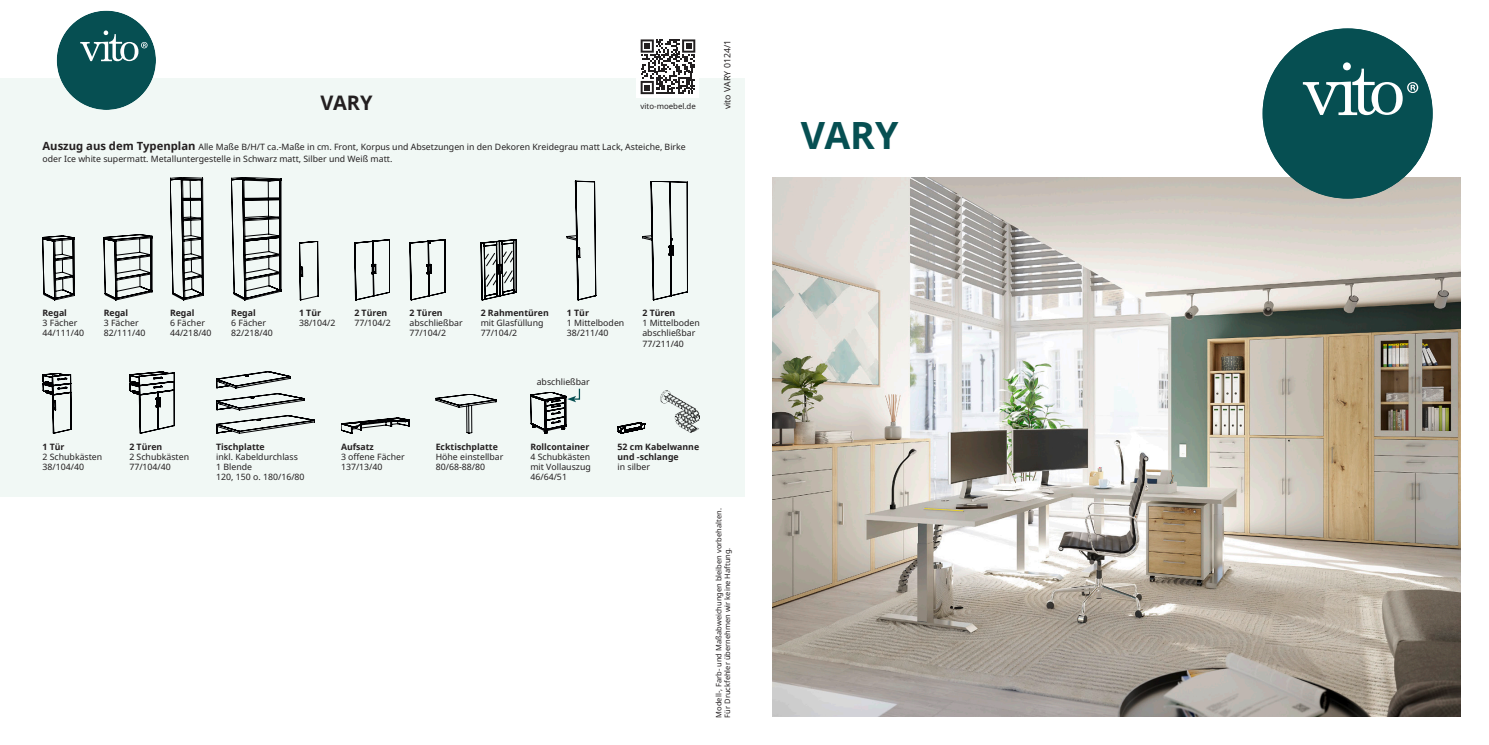
<style>
.page{position:relative;width:1489px;height:745px;background:#fff}
.page>*{position:absolute;margin:0;border:0;box-sizing:border-box;transform-origin:0 0}
.t1{font:700 37.5px "Noto Sans";color:#064f52}
.t2{font:700 20px "Noto Sans";color:#231f20}
.t3{font:8.75px/11.2px "Noto Sans";color:#231f20}
.t4{font:700 8.75px/10px "Noto Sans";color:#231f20}
.t5{font:7.88px "Noto Sans";color:#231f20}
.t6{font:7.5px "Noto Sans";color:#231f20}
.s1{font-weight:700;font-size:11.25px}
</style>
<div class="page">
<div style="left:0;top:78px;width:744px;height:418px;background:#f1f8f5"></div>
<div style="left:57px;top:11px;width:99px;height:99px;background:#064f52;border-radius:50%"></div>
<svg style="left:80px;top:30px;width:67px;height:31px"></svg>
<img style="left:772px;top:177px;width:688px;height:539px">
<div style="left:1262px;top:28px;width:170px;height:170px;background:#064f52;border-radius:50%"></div>
<svg style="left:1302px;top:62px;width:116px;height:53px"></svg>
<svg style="left:43px;top:236px;width:32px;height:64px"></svg>
<svg style="left:43px;top:373px;width:28px;height:60px"></svg>
<svg style="left:129px;top:371px;width:45px;height:62px"></svg>
<svg style="left:104px;top:234px;width:48px;height:66px"></svg>
<svg style="left:170px;top:177px;width:34px;height:123px"></svg>
<svg style="left:231px;top:177px;width:50px;height:123px"></svg>
<svg style="left:299px;top:241px;width:19px;height:59px"></svg>
<svg style="left:567px;top:180px;width:29px;height:121px"></svg>
<svg style="left:642px;top:181px;width:45px;height:119px"></svg>
<svg style="left:354px;top:239px;width:36px;height:61px"></svg>
<svg style="left:409px;top:239px;width:36px;height:61px"></svg>
<svg style="left:480px;top:239px;width:36px;height:61px"></svg>
<svg style="left:341px;top:417px;width:68px;height:16px"></svg>
<svg style="left:435px;top:394px;width:61px;height:39px"></svg>
<svg style="left:617px;top:422px;width:28px;height:11px"></svg>
<img style="left:660px;top:390px;width:39px;height:43px">
<svg style="left:530px;top:388px;width:50px;height:45px"></svg>
<svg style="left:216px;top:371px;width:99px;height:62px"></svg>
<div style="left:637px;top:36px;width:62px;height:62px;background:#fff"></div>
<svg style="left:640px;top:39px;width:55px;height:55px"></svg>
<p class="t2" style="left:320px;top:88px;width:54px">VARY</p>
<p class="t5" style="left:640px;top:100px;width:57px">vito-moebel.de</p>
<p class="t3" style="left:43px;top:142px;width:644px"><span class="s1">Auszug aus dem Typenplan</span> Alle Maße B/H/T ca.-Maße in cm. Front, Korpus und Absetzungen in den Dekoren Kreidegrau matt Lack, Asteiche, Birke oder Ice white supermatt. Metalluntergestelle in Schwarz matt, Silber und Weiß matt.</p>
<p class="t3" style="left:721px;top:109px;width:71px;rotate:-90deg">vito VARY 0124/1</p>
<p class="t4" style="left:43px;top:308px;width:26px">Regal</p>
<p class="t3" style="left:43px;top:317px;width:36px">3 Fächer</p>
<p class="t3" style="left:43px;top:327px;width:43px">44/111/40</p>
<p class="t4" style="left:104px;top:308px;width:26px">Regal</p>
<p class="t3" style="left:104px;top:317px;width:36px">3 Fächer</p>
<p class="t3" style="left:104px;top:327px;width:43px">82/111/40</p>
<p class="t4" style="left:170px;top:308px;width:26px">Regal</p>
<p class="t3" style="left:170px;top:317px;width:36px">6 Fächer</p>
<p class="t3" style="left:170px;top:327px;width:43px">44/218/40</p>
<p class="t4" style="left:231px;top:308px;width:26px">Regal</p>
<p class="t3" style="left:231px;top:317px;width:36px">6 Fächer</p>
<p class="t3" style="left:231px;top:327px;width:43px">82/218/40</p>
<p class="t4" style="left:299px;top:308px;width:24px">1 Tür</p>
<p class="t3" style="left:299px;top:317px;width:38px">38/104/2</p>
<p class="t4" style="left:354px;top:308px;width:34px">2 Türen</p>
<p class="t3" style="left:354px;top:317px;width:38px">77/104/2</p>
<p class="t4" style="left:409px;top:308px;width:34px">2 Türen</p>
<p class="t3" style="left:409px;top:317px;width:54px">abschließbar</p>
<p class="t3" style="left:409px;top:327px;width:38px">77/104/2</p>
<p class="t4" style="left:480px;top:308px;width:70px">2 Rahmentüren</p>
<p class="t3" style="left:480px;top:317px;width:64px">mit Glasfüllung</p>
<p class="t3" style="left:480px;top:327px;width:38px">77/104/2</p>
<p class="t4" style="left:567px;top:308px;width:24px">1 Tür</p>
<p class="t3" style="left:567px;top:317px;width:59px">1 Mittelboden</p>
<p class="t3" style="left:567px;top:327px;width:43px">38/211/40</p>
<p class="t3" style="left:536px;top:376px;width:54px">abschließbar</p>
<p class="t4" style="left:642px;top:308px;width:34px">2 Türen</p>
<p class="t3" style="left:642px;top:317px;width:59px">1 Mittelboden</p>
<p class="t3" style="left:642px;top:327px;width:54px">abschließbar</p>
<p class="t3" style="left:642px;top:337px;width:43px">77/211/40</p>
<p class="t4" style="left:43px;top:441px;width:24px">1 Tür</p>
<p class="t3" style="left:43px;top:451px;width:61px">2 Schubkästen</p>
<p class="t3" style="left:43px;top:461px;width:43px">38/104/40</p>
<p class="t4" style="left:129px;top:441px;width:34px">2 Türen</p>
<p class="t3" style="left:129px;top:451px;width:61px">2 Schubkästen</p>
<p class="t3" style="left:129px;top:461px;width:43px">77/104/40</p>
<p class="t4" style="left:216px;top:441px;width:50px">Tischplatte</p>
<p class="t3" style="left:216px;top:451px;width:83px">inkl. Kabeldurchlass</p>
<p class="t3" style="left:216px;top:461px;width:37px">1 Blende</p>
<p class="t3" style="left:216px;top:471px;width:90px">120, 150 o. 180/16/80</p>
<p class="t4" style="left:341px;top:441px;width:34px">Aufsatz</p>
<p class="t3" style="left:341px;top:451px;width:65px">3 offene Fächer</p>
<p class="t3" style="left:341px;top:461px;width:43px">137/13/40</p>
<p class="t4" style="left:435px;top:441px;width:64px">Ecktischplatte</p>
<p class="t3" style="left:435px;top:451px;width:69px">Höhe einstellbar</p>
<p class="t3" style="left:435px;top:461px;width:51px">80/68-88/80</p>
<p class="t4" style="left:530px;top:441px;width:60px">Rollcontainer</p>
<p class="t3" style="left:530px;top:451px;width:62px;line-height:10px">4 Schubkästen mit Vollauszug</p>
<p class="t3" style="left:530px;top:471px;width:38px">46/64/51</p>
<p class="t4" style="left:617px;top:441px;width:83px">52 cm Kabelwanne und -schlange</p>
<p class="t3" style="left:617px;top:461px;width:34px">in silber</p>
<p class="t6" style="left:713px;top:717px;width:210px;rotate:-90deg">Modell-, Farb- und Maßabweichungen bleiben vorbehalten.</p>
<p class="t6" style="left:722px;top:717px;width:171px;rotate:-90deg">Für Druckfehler übernehmen wir keine Haftung.</p>
<p class="t1" style="left:800px;top:109px;width:99px">VARY</p>
</div>
